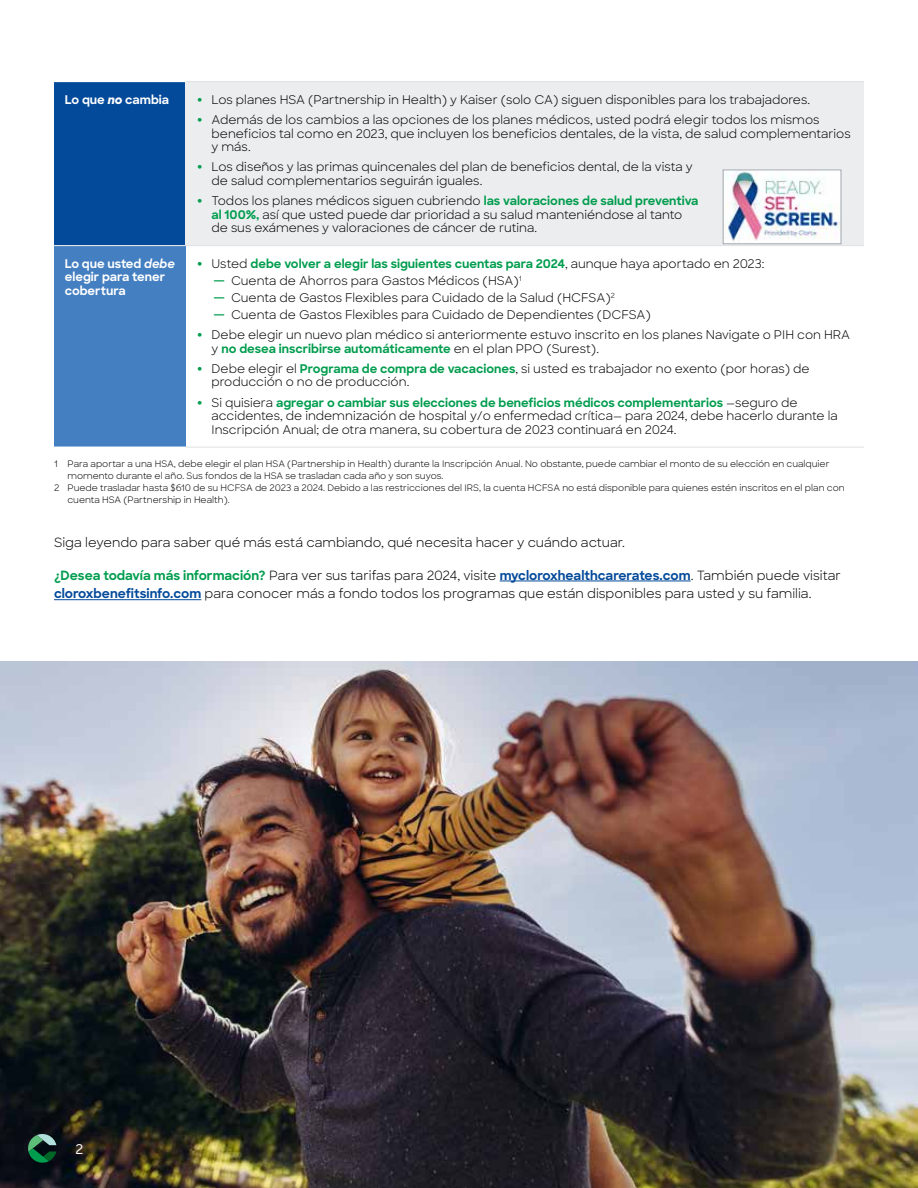
<style>
.page{position:relative;width:918px;height:1188px;background:#fff}
.page>*{position:absolute;margin:0;border:0;box-sizing:border-box;transform-origin:0 0}
.t1{font:500 13.5px "Sharp Sans";color:#fff}
.t2{font:12.75px/18.8px "Sharp Sans";color:#000101}
.t3{font:12px/13.5px "Sharp Sans";color:#000}
.t4{font:700 12px "Sharp Sans";color:#009d4e}
.t5{font:700 12px/13.5px "Sharp Sans";color:#fff}
.t6{font:9px "Sharp Sans";color:#000101}
.s1{font-weight:800;font-style:italic}
.s2{font-weight:700;font-size:16.5px;color:#009d4e}
.s3{font-weight:700;color:#009d4e}
.s4{font-style:italic}
.s5{font-size:16.5px}
.s6{font-weight:400;color:#000}
.s7{font-weight:500;font-size:16.5px;color:#009d4e}
.s8{font-weight:700;color:#034a9b}
</style>
<div class="page">
<hr style="left:500px;top:581px;width:191px;height:1px;background:#034a9b">
<hr style="left:54px;top:599px;width:147px;height:1px;background:#034a9b">
<div style="left:54px;top:82px;width:132px;height:164px;background:#034a9b"></div>
<div style="left:186px;top:82px;width:678px;height:164px;background:#ecedef"></div>
<div style="left:54px;top:246px;width:132px;height:201px;background:#447fc1"></div>
<hr style="left:186px;top:81px;width:678px;height:1px;background:#e2e3e7">
<hr style="left:186px;top:245px;width:678px;height:1px;background:#e2e3e7">
<hr style="left:186px;top:447px;width:678px;height:1px;background:#e2e3e7">
<hr style="left:54px;top:245px;width:132px;height:1px;background:#e2e3e7">
<img style="left:725px;top:172px;width:114px;height:70px">
<div style="left:723px;top:170px;width:118px;height:74px;border:1px solid #a0a6ad"></div>
<img style="left:0;top:662px;width:918px;height:526px">
<svg style="left:27px;top:1133px;width:29px;height:31px"></svg>
<p class="t5" style="left:65px;top:92px;width:106px">Lo que <span class="s1">no</span> cambia</p>
<p class="t3" style="left:197px;top:92px;width:615px"><span class="s2">•</span> Los planes HSA (Partnership in Health) y Kaiser (solo CA) siguen disponibles para los trabajadores.</p>
<p class="t3" style="left:212px;top:112px;width:641px;text-indent:-15px"><span class="s2">•</span> Además de los cambios a las opciones de los planes médicos, usted podrá elegir todos los mismos beneficios tal como en 2023, que incluyen los beneficios dentales, de la vista, de salud complementarios y más.</p>
<p class="t3" style="left:212px;top:160px;width:483px;text-indent:-15px"><span class="s2">•</span> Los diseños y las primas quincenales del plan de beneficios dental, de la vista y de salud complementarios seguirán iguales.</p>
<p class="t3" style="left:212px;top:193px;width:488px;text-indent:-15px"><span class="s2">•</span> Todos los planes médicos siguen cubriendo <span class="s3">las valoraciones de salud preventiva al 100%,</span> así que usted puede dar prioridad a su salud manteniéndose al tanto de sus exámenes y valoraciones de cáncer de rutina.</p>
<p class="t5" style="left:65px;top:256px;width:112px">Lo que usted <span class="s4">debe </span>elegir para tener cobertura</p>
<p class="t4" style="left:197px;top:255px;width:569px"><span class="s5">•</span> <span class="s6">Usted</span> debe volver a elegir las siguientes cuentas para 2024<span class="s6">, aunque haya aportado en 2023:</span></p>
<p class="t3" style="left:213px;top:273px;width:310px"><span class="s7">—</span> Cuenta de Ahorros para Gastos Médicos (HSA)<sup>1</sup></p>
<p class="t3" style="left:213px;top:290px;width:403px"><span class="s7">—</span> Cuenta de Gastos Flexibles para Cuidado de la Salud (HCFSA)<sup>2</sup></p>
<p class="t3" style="left:213px;top:307px;width:439px"><span class="s7">—</span> Cuenta de Gastos Flexibles para Cuidado de Dependientes (DCFSA)</p>
<p class="t3" style="left:212px;top:327px;width:640px;text-indent:-15px"><span class="s2">•</span> Debe elegir un nuevo plan médico si anteriormente estuvo inscrito en los planes Navigate o PIH con HRA y <span class="s3">no desea inscribirse automáticamente</span> en el plan PPO (Surest).</p>
<p class="t3" style="left:212px;top:361px;width:600px;text-indent:-15px"><span class="s2">•</span> Debe elegir el <span class="s3">Programa de compra de vacaciones</span>, si usted es trabajador no exento (por horas) de producción o no de producción.</p>
<p class="t3" style="left:212px;top:395px;width:628px;text-indent:-15px"><span class="s2">•</span> Si quisiera <span class="s3">agregar o cambiar sus elecciones de beneficios médicos complementarios</span> —seguro de accidentes, de indemnización de hospital y/o enfermedad crítica— para 2024, debe hacerlo durante la<br>Inscripción Anual; de otra manera, su cobertura de 2023 continuará en 2024.</p>
<p class="t6" style="left:54px;top:457px;width:777px">1 Para aportar a una HSA, debe elegir el plan HSA (Partnership in Health) durante la Inscripción Anual. No obstante, puede cambiar el monto de su elección en cualquier</p>
<p class="t6" style="left:68px;top:469px;width:378px">momento durante el año. Sus fondos de la HSA se trasladan cada año y son suyos.</p>
<p class="t6" style="left:54px;top:481px;width:792px">2 Puede trasladar hasta $610 de su HCFSA de 2023 a 2024. Debido a las restricciones del IRS, la cuenta HCFSA no está disponible para quienes estén inscritos en el plan con</p>
<p class="t6" style="left:68px;top:493px;width:164px">cuenta HSA (Partnership in Health).</p>
<p class="t2" style="left:54px;top:533px;width:572px">Siga leyendo para saber qué más está cambiando, qué necesita hacer y cuándo actuar.</p>
<p class="t2" style="left:54px;top:565px;width:788px"><span class="s3">¿Desea todavía más información?</span> Para ver sus tarifas para 2024, visite <span class="s8">mycloroxhealthcarerates.com</span>. También puede visitar <span class="s8">cloroxbenefitsinfo.com</span> para conocer más a fondo todos los programas que están disponibles para usted y su familia.</p>
<p class="t1" style="left:76px;top:1139px;width:9px">2</p>
</div>
